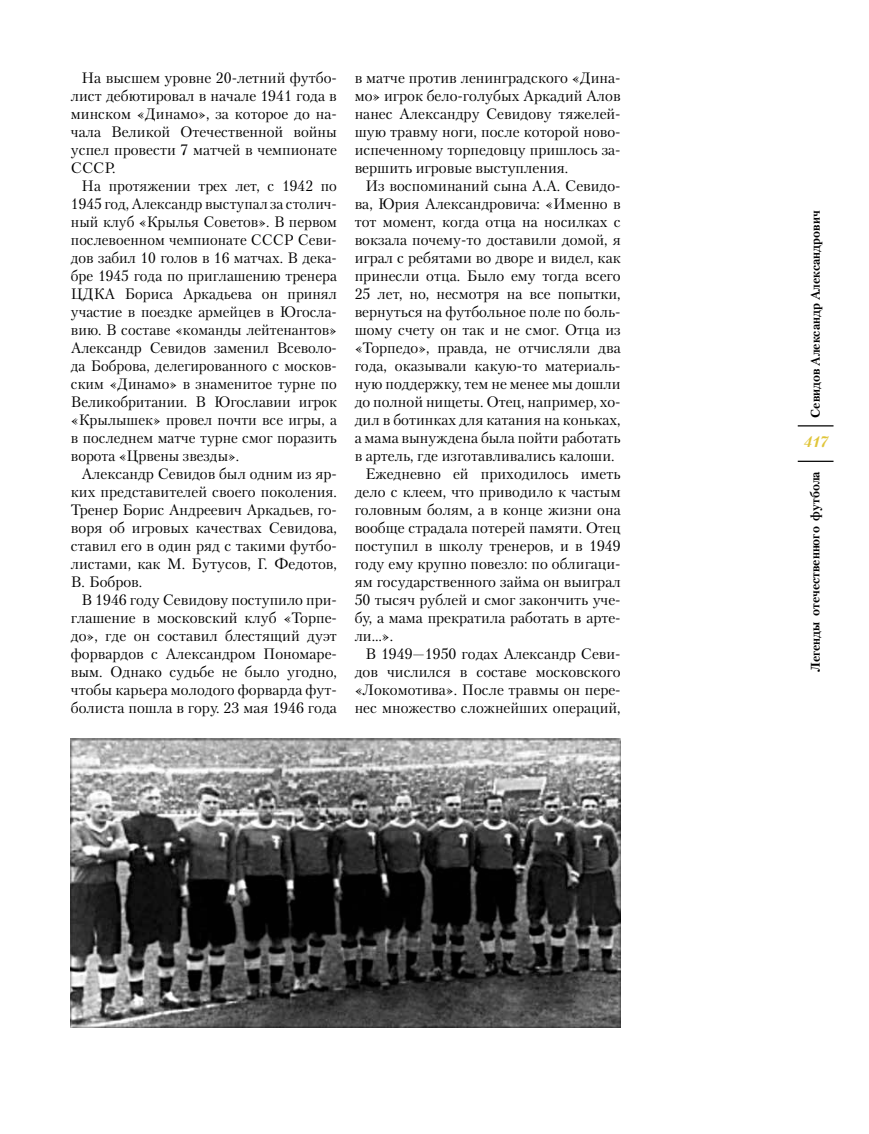
<style>
.page{position:relative;width:869px;height:1134px;background:#fff}
.page>*{position:absolute;margin:0;border:0;box-sizing:border-box;transform-origin:0 0}
.t1{font:15px/18px "Petersburg C";color:#000;text-align:justify}
.t2{font:italic 700 15px "Petersburg C";color:#e0c539}
.t3{font:700 12.5px "Petersburg C";color:#000}
</style>
<div class="page">
<hr style="left:797px;top:425px;width:36px;height:1px;background:#000">
<hr style="left:797px;top:461px;width:36px;height:1px;background:#000">
<div style="left:69px;top:737px;width:552px;height:291px;background:#000;opacity:.5"></div>
<p class="t1" style="left:71px;top:68px;width:267px;text-indent:11px">На высшем уровне 20-летний футбо&shy;лист дебютировал в начале 1941 года в минском «Динамо», за которое до на&shy;чала Великой Отечественной войны успел провести 7 матчей в чемпионате СССР.</p>
<p class="t1" style="left:71px;top:176px;width:267px;text-indent:11px">На протяжении трех лет, с 1942 по 1945 год, Александр выступал за столич&shy;ный клуб «Крылья Советов». В первом послевоенном чемпионате СССР Севи&shy;дов забил 10 голов в 16 матчах. В дека&shy;бре 1945 года по приглашению тренера ЦДКА Бориса Аркадьева он принял участие в поездке армейцев в Югосла&shy;вию. В составе «команды лейтенантов» Александр Севидов заменил Всеволо&shy;да Боброва, делегированного с москов&shy;ским «Динамо» в знаменитое турне по Великобритании. В Югославии игрок «Крылышек» провел почти все игры, а в последнем матче турне смог поразить ворота «Црвены звезды».</p>
<p class="t1" style="left:71px;top:464px;width:267px;text-indent:11px">Александр Севидов был одним из яр&shy;ких представителей своего поколения.<br>Тренер Борис Андреевич Аркадьев, го&shy;воря об игровых качествах Севидова, ставил его в один ряд с такими футбо&shy;листами, как М. Бутусов, Г. Федотов, В. Бобров.</p>
<p class="t1" style="left:71px;top:590px;width:267px;text-indent:11px">В 1946 году Севидову поступило при&shy;глашение в московский клуб «Торпе&shy;до», где он составил блестящий дуэт форвардов с Александром Пономаре&shy;вым. Однако судьбе не было угодно, чтобы карьера молодого форварда фут&shy;болиста пошла в гору. 23 мая 1946 года</p>
<p class="t1" style="left:354px;top:68px;width:267px">в матче против ленинградского «Дина&shy;мо» игрок бело-голубых Аркадий Алов нанес Александру Севидову тяжелей&shy;шую травму ноги, после которой ново&shy;испеченному торпедовцу пришлось за&shy;вершить игровые выступления.</p>
<p class="t1" style="left:365px;top:176px;width:257px">Из воспоминаний сына А.А. Севидо-</p>
<p class="t1" style="left:354px;top:194px;width:267px">ва, Юрия Александровича: «Именно в</p>
<p class="t1" style="left:354px;top:212px;width:267px">тот момент, когда отца на носилках с</p>
<p class="t1" style="left:354px;top:230px;width:267px">вокзала почему-то доставили домой, я</p>
<p class="t1" style="left:354px;top:248px;width:267px">играл с ребятами во дворе и видел, как</p>
<p class="t1" style="left:354px;top:266px;width:267px">принесли отца. Было ему тогда всего</p>
<p class="t1" style="left:354px;top:284px;width:267px">25 лет, но, несмотря на все попытки,</p>
<p class="t1" style="left:354px;top:302px;width:267px">вернуться на футбольное поле по боль-</p>
<p class="t1" style="left:354px;top:320px;width:267px">шому счету он так и не смог. Отца из</p>
<p class="t1" style="left:354px;top:338px;width:267px">«Торпедо», правда, не отчисляли два</p>
<p class="t1" style="left:354px;top:356px;width:267px">года, оказывали какую-то материаль-</p>
<p class="t1" style="left:354px;top:374px;width:267px">ную поддержку, тем не менее мы дошли</p>
<p class="t1" style="left:354px;top:392px;width:267px">до полной нищеты. Отец, например, хо-</p>
<p class="t1" style="left:354px;top:410px;width:267px">дил в ботинках для катания на коньках,</p>
<p class="t1" style="left:354px;top:428px;width:267px">а мама вынуждена была пойти работать</p>
<p class="t1" style="left:354px;top:446px;width:261px">в артель, где изготавливались калоши.</p>
<p class="t1" style="left:365px;top:464px;width:257px">Ежедневно ей приходилось иметь</p>
<p class="t1" style="left:354px;top:482px;width:267px">дело с клеем, что приводило к частым</p>
<p class="t1" style="left:354px;top:500px;width:267px">головным болям, а в конце жизни она</p>
<p class="t1" style="left:354px;top:518px;width:267px">вообще страдала потерей памяти. Отец</p>
<p class="t1" style="left:354px;top:536px;width:267px">поступил в школу тренеров, и в 1949</p>
<p class="t1" style="left:354px;top:554px;width:267px">году ему крупно повезло: по облигаци-</p>
<p class="t1" style="left:354px;top:572px;width:267px">ям государственного займа он выиграл</p>
<p class="t1" style="left:354px;top:590px;width:267px">50 тысяч рублей и смог закончить уче-</p>
<p class="t1" style="left:354px;top:608px;width:267px">бу, а мама прекратила работать в арте-</p>
<p class="t1" style="left:354px;top:626px;width:40px">ли…».</p>
<p class="t1" style="left:365px;top:644px;width:257px">В 1949—1950 годах Александр Севи-</p>
<p class="t1" style="left:354px;top:662px;width:267px">дов числился в составе московского</p>
<p class="t1" style="left:354px;top:680px;width:267px">«Локомотива». После травмы он пере-</p>
<p class="t1" style="left:354px;top:698px;width:267px">нес множество сложнейших операций,</p>
<p class="t3" style="left:807px;top:418px;width:209px;rotate:-90deg">Севидов Александр Александрович</p>
<p class="t2" style="left:803px;top:432px;width:25px">417</p>
<p class="t3" style="left:807px;top:672px;width:202px;rotate:-90deg">Легенды отечественного футбола</p>
</div>
